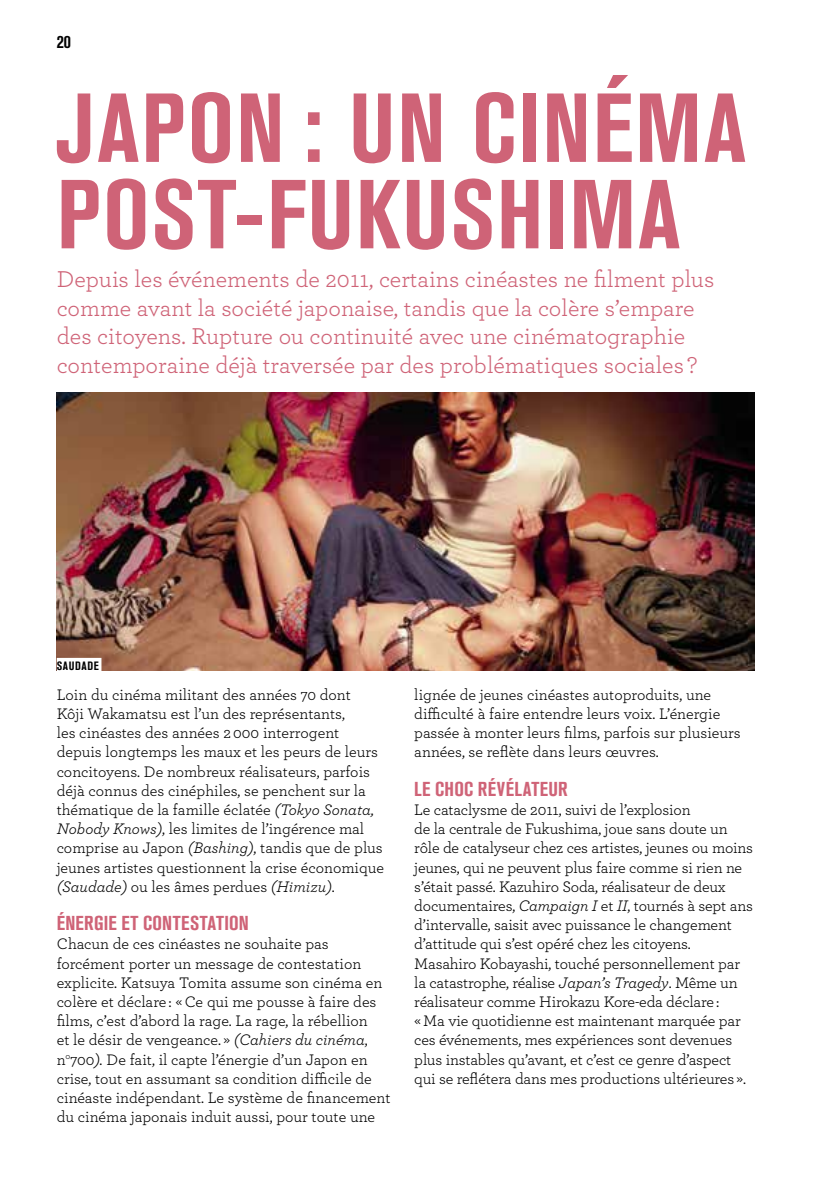
<style>
.page{position:relative;width:840px;height:1191px;background:#fff}
.page>*{position:absolute;margin:0;border:0;box-sizing:border-box;transform-origin:0 0}
.t1{font:700 condensed 96.8px/86.4px "Akzidenz Grotesk BQ";letter-spacing:.02em;color:#cf6377}
.t2{font:24px/28.8px "Archer";color:#cf6377}
.t3{font:700 condensed 20px "Akzidenz Grotesk BQ";letter-spacing:.015em;color:#cf6377}
.t4{font:700 condensed 18px "Akzidenz Grotesk BQ";color:#000}
.t5{font:16px/19.2px "Archer";letter-spacing:-.01em;color:#000}
.t6{font:700 condensed 12px "Akzidenz Grotesk BQ";letter-spacing:.05em;color:#000}
.s1{font-style:italic}
</style>
<div class="page">
<img style="left:57px;top:392px;width:697px;height:279px">
<div style="left:57px;top:658px;width:44px;height:16px;background:#fff"></div>
<p class="t4" style="left:57px;top:32px;width:16px">20</p>
<h1 class="t1" style="left:57px;top:85px;width:690px">JAPON : UN CINÉMA<br>POST-FUKUSHIMA</h1>
<p class="t2" style="left:57px;top:263px;width:658px">Depuis les événements de 2011, certains cinéastes ne filment plus comme avant la société japonaise, tandis que la colère s’empare des citoyens. Rupture ou continuité avec une cinématographie contemporaine déjà traversée par des problématiques sociales ?</p>
<p class="t6" style="left:57px;top:659px;width:43px">SAUDADE</p>
<p class="t5" style="left:57px;top:684px;width:328px">Loin du cinéma militant des années 70 dont<br>Kôji Wakamatsu est l’un des représentants,<br>les cinéastes des années 2 000 interrogent depuis longtemps les maux et les peurs de leurs concitoyens. De nombreux réalisateurs, parfois déjà connus des cinéphiles, se penchent sur la thématique de la famille éclatée <span class="s1">(Tokyo Sonata, Nobody Knows)</span>, les limites de l’ingérence mal comprise au Japon <span class="s1">(Bashing)</span>, tandis que de plus jeunes artistes questionnent la crise économique <span class="s1">(Saudade)</span> ou les âmes perdues <span class="s1">(Himizu)</span>.</p>
<p class="t3" style="left:57px;top:911px;width:193px">ÉNERGIE ET CONTESTATION</p>
<p class="t5" style="left:57px;top:933px;width:335px">Chacun de ces cinéastes ne souhaite pas forcément porter un message de contestation explicite. Katsuya Tomita assume son cinéma en colère et déclare : « Ce qui me pousse à faire des films, c’est d’abord la rage. La rage, la rébellion<br>et le désir de vengeance. » <span class="s1">(Cahiers du cinéma</span>, n<sup>o</sup>700<span class="s1">).</span> De fait, il capte l’énergie d’un Japon en crise, tout en assumant sa condition difficile de cinéaste indépendant. Le système de financement du cinéma japonais induit aussi, pour toute une</p>
<p class="t5" style="left:414px;top:684px;width:327px">lignée de jeunes cinéastes autoproduits, une difficulté à faire entendre leurs voix. L’énergie passée à monter leurs films, parfois sur plusieurs années, se reflète dans leurs œuvres.</p>
<p class="t3" style="left:414px;top:777px;width:155px">LE CHOC RÉVÉLATEUR</p>
<p class="t5" style="left:414px;top:799px;width:340px">Le cataclysme de 2011, suivi de l’explosion<br>de la centrale de Fukushima, joue sans doute un rôle de catalyseur chez ces artistes, jeunes ou moins jeunes, qui ne peuvent plus faire comme si rien ne s’était passé. Kazuhiro Soda, réalisateur de deux documentaires, <span class="s1">Campaign I</span> et <span class="s1">II</span>, tournés à sept ans d’intervalle, saisit avec puissance le changement d’attitude qui s’est opéré chez les citoyens.<br>Masahiro Kobayashi, touché personnellement par la catastrophe, réalise <span class="s1">Japan’s Tragedy</span>. Même un réalisateur comme Hirokazu Kore-eda déclare :<br>« Ma vie quotidienne est maintenant marquée par ces événements, mes expériences sont devenues plus instables qu’avant, et c’est ce genre d’aspect qui se reflétera dans mes productions ultérieures ».</p>
</div>
